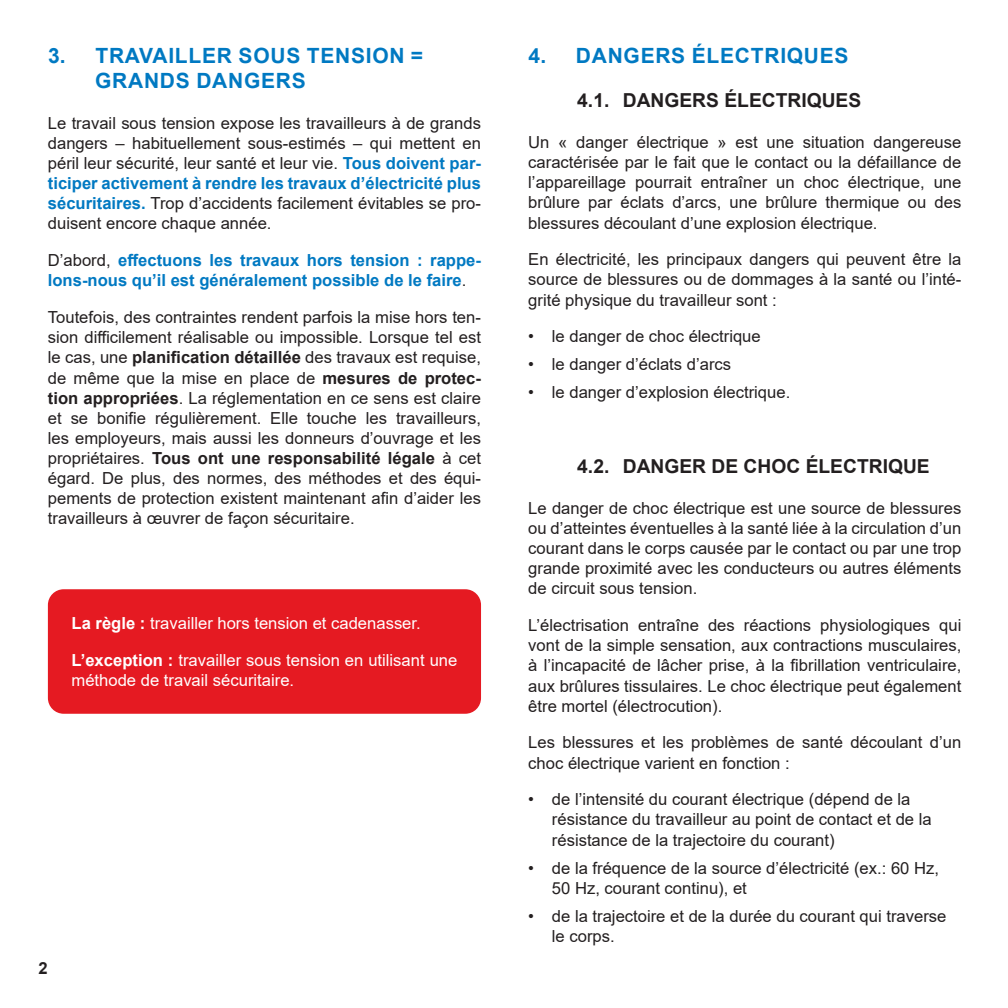
<style>
.page{position:relative;width:1008px;height:1008px;background:#fff}
.page>*{position:absolute;margin:0;border:0;box-sizing:border-box;transform-origin:0 0}
.t1{font:700 21px/24.5px "Arial";letter-spacing:.035em;color:#0079c2}
.t2{font:700 19.25px "Arial";color:#231f20}
.t3{font:16.62px/20.1px "Arial";color:#231f20;text-align:justify}
.t4{font:16.62px/20.1px "Arial";color:#fff}
.t5{font:700 16.62px/20.1px "Arial";color:#0079c2}
.t6{font:700 16.62px "Arial";color:#231f20}
.s1{font-weight:700;color:#0079c2}
.s2{font-weight:400;color:#231f20}
.s3{font-weight:700}
</style>
<div class="page">
<div style="left:48px;top:589px;width:433px;height:125px;background:#e51a22;border-radius:16px"></div>
<p class="t1" style="left:95px;top:45px;width:330px;text-indent:-47px">3. TRAVAILLER SOUS TENSION =<br>GRANDS DANGERS</p>
<p class="t3" style="left:48px;top:114px;width:435px">Le travail sous tension expose les travailleurs à de grands dangers – habituellement sous-estimés – qui mettent en péril leur sécurité, leur santé et leur vie. <span class="s1">Tous doivent par&shy;ticiper activement à rendre les travaux d’électricité plus sécuritaires.</span> Trop d’accidents facilement évitables se pro&shy;duisent encore chaque année.</p>
<p class="t5" style="left:48px;top:251px;width:435px"><span class="s2">D’abord,</span> effectuons les travaux hors tension : rappe&shy;lons-nous qu’il est généralement possible de le faire<span class="s2">.</span></p>
<p class="t3" style="left:48px;top:308px;width:435px">Toutefois, des contraintes rendent parfois la mise hors ten&shy;sion difficilement réalisable ou impossible. Lorsque tel est le cas, une <span class="s3">planification détaillée</span> des travaux est requise, de même que la mise en place de <span class="s3">mesures de protec&shy;tion appropriées</span>. La réglementation en ce sens est claire et se bonifie régulièrement. Elle touche les travailleurs, les employeurs, mais aussi les donneurs d’ouvrage et les propriétaires. <span class="s3">Tous ont une responsabilité légale</span> à cet égard. De plus, des normes, des méthodes et des équi&shy;pements de protection existent maintenant afin d’aider les travailleurs à œuvrer de façon sécuritaire.</p>
<p class="t4" style="left:72px;top:614px;width:351px"><span class="s3">La règle :</span> travailler hors tension et cadenasser.</p>
<p class="t4" style="left:72px;top:651px;width:387px"><span class="s3">L’exception :</span> travailler sous tension en utilisant une méthode de travail sécuritaire.</p>
<p class="t6" style="left:39px;top:961px;width:11px">2</p>
<p class="t1" style="left:529px;top:45px;width:321px">4. DANGERS ÉLECTRIQUES</p>
<p class="t2" style="left:577px;top:87px;width:286px">4.1. DANGERS ÉLECTRIQUES</p>
<p class="t3" style="left:528px;top:133px;width:435px">Un « danger électrique » est une situation dangereuse caractérisée par le fait que le contact ou la défaillance de l’appareillage pourrait entraîner un choc électrique, une brûlure par éclats d’arcs, une brûlure thermique ou des blessures découlant d’une explosion électrique.</p>
<p class="t3" style="left:528px;top:251px;width:435px">En électricité, les principaux dangers qui peuvent être la source de blessures ou de dommages à la santé ou l’inté&shy;grité physique du travailleur sont :</p>
<p class="t3" style="left:528px;top:328px;width:234px">• le danger de choc électrique</p>
<p class="t3" style="left:528px;top:356px;width:204px">• le danger d’éclats d’arcs</p>
<p class="t3" style="left:528px;top:384px;width:264px">• le danger d’explosion électrique.</p>
<p class="t2" style="left:577px;top:452px;width:354px">4.2. DANGER DE CHOC ÉLECTRIQUE</p>
<p class="t3" style="left:528px;top:499px;width:435px">Le danger de choc électrique est une source de blessures ou d’atteintes éventuelles à la santé liée à la circulation d’un courant dans le corps causée par le contact ou par une trop grande proximité avec les conducteurs ou autres éléments de circuit sous tension.</p>
<p class="t3" style="left:528px;top:616px;width:435px">L’électrisation entraîne des réactions physiologiques qui vont de la simple sensation, aux contractions musculaires, à l’incapacité de lâcher prise, à la fibrillation ventriculaire, aux brûlures tissulaires. Le choc électrique peut également être mortel (électrocution).</p>
<p class="t3" style="left:528px;top:734px;width:435px">Les blessures et les problèmes de santé découlant d’un choc électrique varient en fonction :</p>
<p class="t3" style="left:552px;top:790px;width:381px;text-align:left;text-indent:-24px">• de l’intensité du courant électrique (dépend de la résistance du travailleur au point de contact et de la résistance de la trajectoire du courant)</p>
<p class="t3" style="left:552px;top:859px;width:389px;text-indent:-24px">• de la fréquence de la source d’électricité (ex.: 60 Hz,<br>50 Hz, courant continu), et</p>
<p class="t3" style="left:552px;top:907px;width:396px;text-indent:-24px">• de la trajectoire et de la durée du courant qui traverse le corps.</p>
</div>
